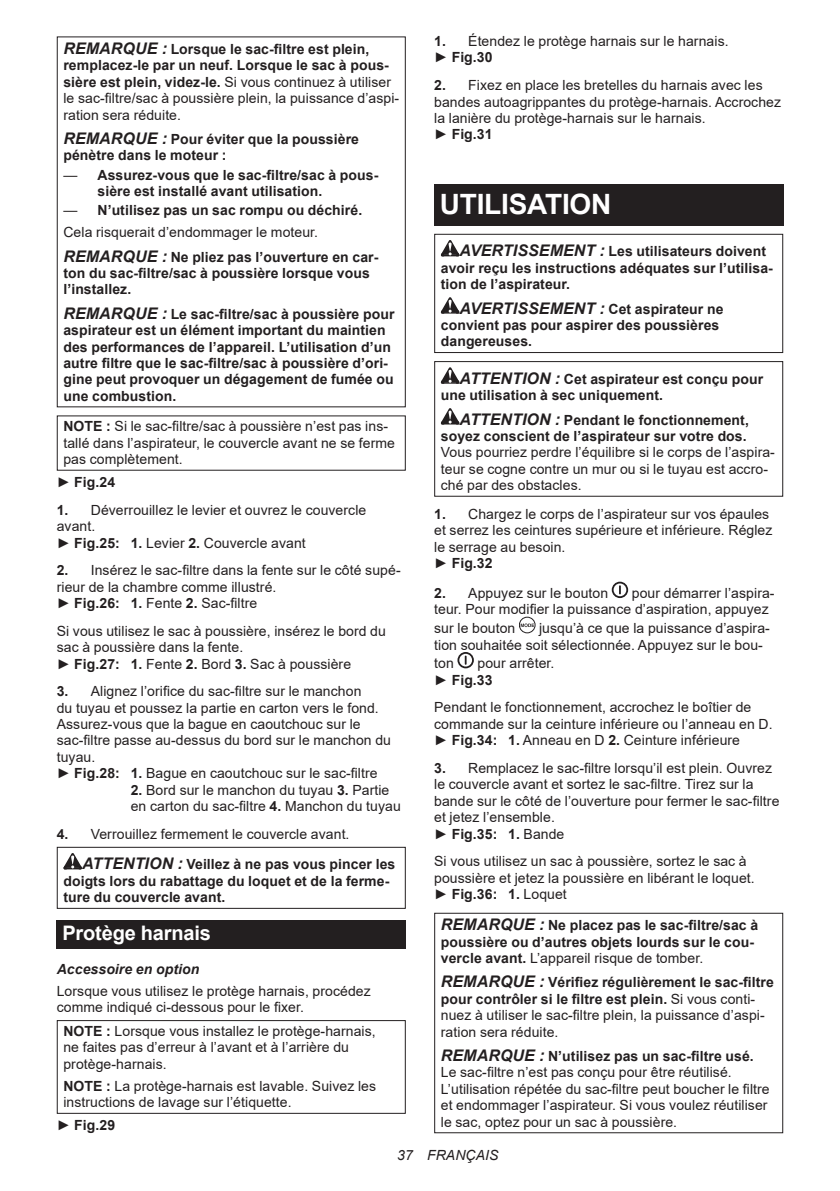
<style>
.page{position:relative;width:840px;height:1191px;background:#fff}
.page>*{position:absolute;margin:0;border:0;box-sizing:border-box;transform-origin:0 0}
.t1{font:700 28px "Arial";letter-spacing:-.01em;color:#fff}
.t2{font:700 20px "Arial";letter-spacing:-.01em;color:#fff}
.t3{font:14px/16.4px "Arial";letter-spacing:.005em;color:#231f20}
.t4{font:700 14px/16.4px "Arial";letter-spacing:.005em;color:#231f20}
.t5{font:italic 700 14px "Arial";letter-spacing:.005em;color:#231f20}
.t6{font:italic 14px "Arial";letter-spacing:.005em;color:#231f20}
.s1{font-weight:700;font-style:italic;font-size:16px}
.s2{font-weight:700}
.s3{font-style:italic;font-size:16px}
.s4{font-weight:400}
</style>
<div class="page">
<svg style="left:63px;top:853px;width:19px;height:16px"></svg>
<div style="left:57px;top:846px;width:348px;height:63px;border:1px solid #231f20"></div>
<div style="left:57px;top:920px;width:348px;height:28px;background:#231f20"></div>
<div style="left:57px;top:1020px;width:348px;height:93px;border:1px solid #231f20"></div>
<div style="left:434px;top:185px;width:348px;height:41px;background:#231f20"></div>
<svg style="left:440px;top:240px;width:19px;height:16px"></svg>
<svg style="left:440px;top:297px;width:19px;height:16px"></svg>
<div style="left:434px;top:234px;width:348px;height:119px;border:1px solid #231f20"></div>
<svg style="left:440px;top:367px;width:19px;height:17px"></svg>
<svg style="left:440px;top:408px;width:19px;height:16px"></svg>
<div style="left:434px;top:361px;width:348px;height:136px;border:1px solid #231f20"></div>
<svg style="left:611px;top:581px;width:16px;height:17px"></svg>
<svg style="left:519px;top:617px;width:15px;height:16px"></svg>
<div style="left:518px;top:617px;width:17px;height:16px;border:1px solid #231f20;border-radius:50%"></div>
<svg style="left:520px;top:623px;width:14px;height:4px"></svg>
<svg style="left:457px;top:652px;width:16px;height:16px"></svg>
<div style="left:434px;top:912px;width:348px;height:221px;border:1px solid #231f20"></div>
<p class="t3" style="left:63px;top:41px;width:337px"><span class="s1">REMARQUE :</span> <span class="s2">Lorsque le sac-filtre est plein, remplacez-le par un neuf. Lorsque le sac à pous&shy;sière est plein, videz-le.</span> Si vous continuez à utiliser le sac-filtre/sac à poussière plein, la puissance d’aspi&shy;ration sera réduite.</p>
<p class="t4" style="left:63px;top:131px;width:297px"><span class="s3">REMARQUE :</span> Pour éviter que la poussière pénètre dans le moteur :</p>
<p class="t4" style="left:97px;top:166px;width:282px;text-indent:-34px"><span class="s4">—</span> Assurez-vous que le sac-filtre/sac à pous&shy;sière est installé avant utilisation.</p>
<p class="t3" style="left:63px;top:199px;width:300px;line-height:22px">— <span class="s2">N’utilisez pas un sac rompu ou déchiré.<br></span>Cela risquerait d’endommager le moteur.</p>
<p class="t4" style="left:63px;top:249px;width:316px"><span class="s3">REMARQUE :</span> Ne pliez pas l’ouverture en car&shy;ton du sac-filtre/sac à poussière lorsque vous l’installez.</p>
<p class="t4" style="left:63px;top:306px;width:332px"><span class="s3">REMARQUE :</span> Le sac-filtre/sac à poussière pour aspirateur est un élément important du maintien des performances de l’appareil. L’utilisation d’un autre filtre que le sac-filtre/sac à poussière d’ori&shy;gine peut provoquer un dégagement de fumée ou une combustion.</p>
<p class="t3" style="left:63px;top:418px;width:333px"><span class="s2">NOTE :</span> Si le sac-filtre/sac à poussière n’est pas ins&shy;tallé dans l’aspirateur, le couvercle avant ne se ferme pas complètement.</p>
<p class="t4" style="left:57px;top:474px;width:60px"><span class="s4">►</span> Fig.24</p>
<p class="t3" style="left:57px;top:501px;width:311px"><span class="s2">1.</span> Déverrouillez le levier et ouvrez le couvercle avant.<br>► <span class="s2">Fig.25: 1.</span> Levier <span class="s2">2.</span> Couvercle avant</p>
<p class="t3" style="left:57px;top:562px;width:345px"><span class="s2">2.</span> Insérez le sac-filtre dans la fente sur le côté supé&shy;rieur de la chambre comme illustré.<br>► <span class="s2">Fig.26: 1.</span> Fente <span class="s2">2.</span> Sac-filtre</p>
<p class="t3" style="left:57px;top:622px;width:330px">Si vous utilisez le sac à poussière, insérez le bord du sac à poussière dans la fente.<br>► <span class="s2">Fig.27: 1.</span> Fente <span class="s2">2.</span> Bord <span class="s2">3.</span> Sac à poussière</p>
<p class="t3" style="left:57px;top:683px;width:336px"><span class="s2">3.</span> Alignez l’orifice du sac-filtre sur le manchon<br>du tuyau et poussez la partie en carton vers le fond.<br>Assurez-vous que la bague en caoutchouc sur le sac-filtre passe au-dessus du bord sur le manchon du tuyau.<br>► <span class="s2">Fig.28: 1.</span> Bague en caoutchouc sur le sac-filtre</p>
<p class="t3" style="left:131px;top:781px;width:271px"><span class="s2">2.</span> Bord sur le manchon du tuyau <span class="s2">3.</span> Partie en carton du sac-filtre <span class="s2">4.</span> Manchon du tuyau</p>
<p class="t3" style="left:82px;top:818px;width:314px;line-height:30.6px;text-indent:-25px"><span class="s2">4.</span> Verrouillez fermement le couvercle avant.<br><span class="s1">ATTENTION :</span> <span class="s2">Veillez à ne pas vous pincer les</span></p>
<p class="t4" style="left:63px;top:873px;width:327px">doigts lors du rabattage du loquet et de la ferme&shy;ture du couvercle avant.</p>
<h2 class="t2" style="left:62px;top:919px;width:150px">Protège harnais</h2>
<p class="t5" style="left:57px;top:959px;width:144px">Accessoire en option</p>
<p class="t3" style="left:57px;top:982px;width:315px">Lorsque vous utilisez le protège harnais, procédez comme indiqué ci-dessous pour le fixer.</p>
<p class="t3" style="left:63px;top:1022px;width:314px"><span class="s2">NOTE :</span> Lorsque vous installez le protège-harnais, ne faites pas d’erreur à l’avant et à l’arrière du protège-harnais.</p>
<p class="t3" style="left:63px;top:1077px;width:314px"><span class="s2">NOTE :</span> La protège-harnais est lavable. Suivez les instructions de lavage sur l’étiquette.</p>
<p class="t4" style="left:57px;top:1117px;width:60px"><span class="s4">►</span> Fig.29</p>
<p class="t3" style="left:434px;top:33px;width:296px"><span class="s2">1.</span> Étendez le protège harnais sur le harnais. ► <span class="s2">Fig.30</span></p>
<p class="t3" style="left:434px;top:77px;width:348px"><span class="s2">2.</span> Fixez en place les bretelles du harnais avec les bandes autoagrippantes du protège-harnais. Accrochez la lanière du protège-harnais sur le harnais.<br>► <span class="s2">Fig.31</span></p>
<h1 class="t1" style="left:439px;top:185px;width:173px">UTILISATION</h1>
<p class="t4" style="left:440px;top:243px;width:333px;text-indent:19px"><span class="s3">AVERTISSEMENT :</span> Les utilisateurs doivent avoir reçu les instructions adéquates sur l’utilisa&shy;tion de l’aspirateur.</p>
<p class="t4" style="left:440px;top:301px;width:284px;text-indent:19px"><span class="s3">AVERTISSEMENT :</span> Cet aspirateur ne convient pas pour aspirer des poussières dangereuses.</p>
<p class="t4" style="left:440px;top:371px;width:324px;text-indent:19px"><span class="s3">ATTENTION :</span> Cet aspirateur est conçu pour une utilisation à sec uniquement.</p>
<p class="t4" style="left:440px;top:411px;width:309px;text-align:right"><span class="s3">ATTENTION :</span> Pendant le fonctionnement, soyez conscient de l’aspirateur sur votre dos.</p>
<p class="t3" style="left:440px;top:444px;width:335px">Vous pourriez perdre l’équilibre si le corps de l’aspira&shy;teur se cogne contre un mur ou si le tuyau est accro&shy;ché par des obstacles.</p>
<p class="t3" style="left:434px;top:505px;width:339px"><span class="s2">1.</span> Chargez le corps de l’aspirateur sur vos épaules et serrez les ceintures supérieure et inférieure. Réglez le serrage au besoin.<br>► <span class="s2">Fig.32</span></p>
<p class="t3" style="left:434px;top:585px;width:175px"><span class="s2">2.</span> Appuyez sur le bouton</p>
<p class="t3" style="left:434px;top:585px;width:342px;text-indent:197px">pour démarrer l’aspira&shy;teur. Pour modifier la puissance d’aspiration, appuyez</p>
<p class="t3" style="left:434px;top:620px;width:83px">sur le bouton</p>
<p class="t3" style="left:434px;top:620px;width:337px;text-indent:105px">jusqu’à ce que la puissance d’aspira&shy;tion souhaitée soit sélectionnée. Appuyez sur le bou-</p>
<p class="t3" style="left:434px;top:655px;width:21px">ton</p>
<p class="t3" style="left:434px;top:655px;width:122px;text-indent:43px">pour arrêter. ► <span class="s2">Fig.33</span></p>
<p class="t3" style="left:434px;top:699px;width:340px">Pendant le fonctionnement, accrochez le boîtier de commande sur la ceinture inférieure ou l’anneau en D. ► <span class="s2">Fig.34: 1.</span> Anneau en D <span class="s2">2.</span> Ceinture inférieure</p>
<p class="t3" style="left:434px;top:760px;width:346px"><span class="s2">3.</span> Remplacez le sac-filtre lorsqu’il est plein. Ouvrez le couvercle avant et sortez le sac-filtre. Tirez sur la bande sur le côté de l’ouverture pour fermer le sac-filtre et jetez l’ensemble.<br>► <span class="s2">Fig.35: 1.</span> Bande</p>
<p class="t3" style="left:434px;top:853px;width:322px">Si vous utilisez un sac à poussière, sortez le sac à poussière et jetez la poussière en libérant le loquet. ► <span class="s2">Fig.36: 1.</span> Loquet</p>
<p class="t4" style="left:440px;top:917px;width:319px"><span class="s3">REMARQUE :</span> Ne placez pas le sac-filtre/sac à poussière ou d’autres objets lourds sur le cou&shy;vercle avant. <span class="s4">L’appareil risque de tomber.</span></p>
<p class="t3" style="left:440px;top:974px;width:334px"><span class="s1">REMARQUE :</span> <span class="s2">Vérifiez régulièrement le sac-filtre pour contrôler si le filtre est plein.</span> Si vous conti&shy;nuez à utiliser le sac-filtre plein, la puissance d’aspi&shy;ration sera réduite.</p>
<p class="t3" style="left:440px;top:1047px;width:330px"><span class="s1">REMARQUE :</span> <span class="s2">N’utilisez pas un sac-filtre usé.<br></span>Le sac-filtre n’est pas conçu pour être réutilisé.<br>L’utilisation répétée du sac-filtre peut boucher le filtre et endommager l’aspirateur. Si vous voulez réutiliser le sac, optez pour un sac à poussière.</p>
<p class="t6" style="left:397px;top:1146px;width:103px">37 FRANÇAIS</p>
</div>
